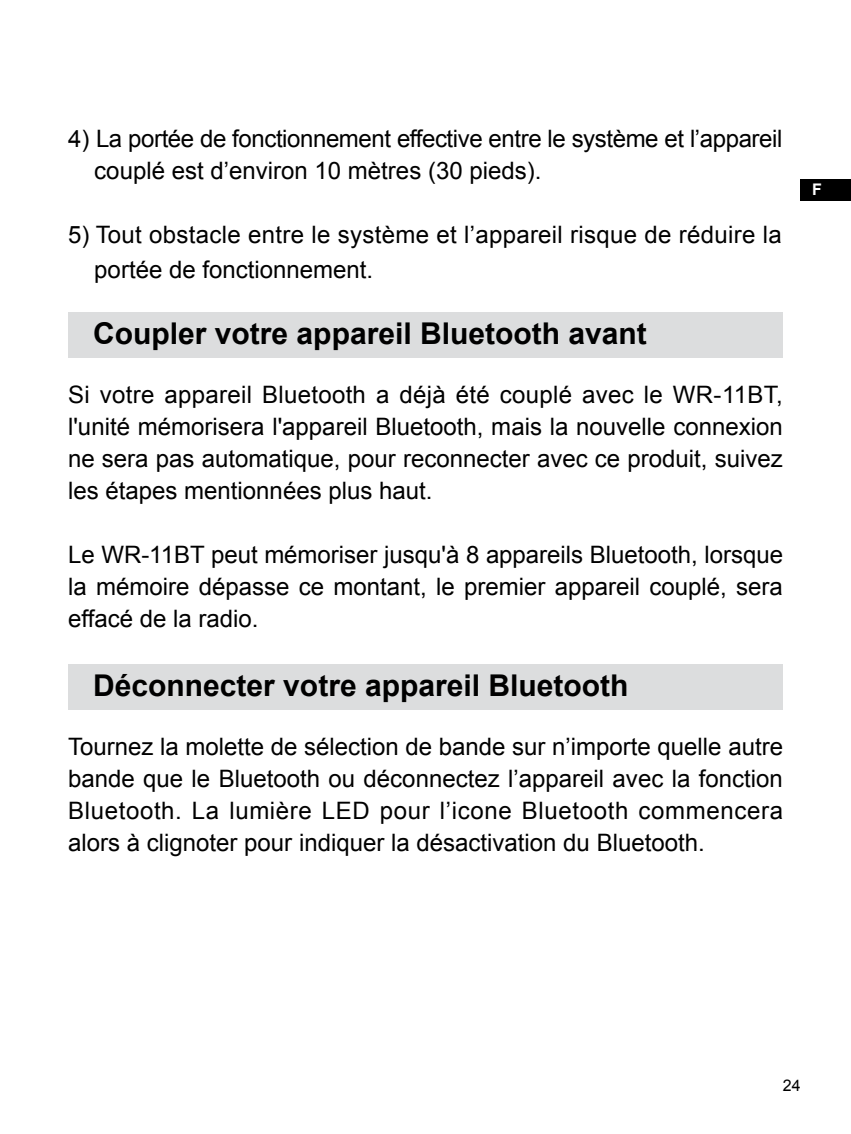
<style>
.page{position:relative;width:851px;height:1134px;background:#fff}
.page>*{position:absolute;margin:0;border:0;box-sizing:border-box;transform-origin:0 0}
.t1{font:700 30px "Arial";color:#000}
.t2{font:24px/32px "Arial";color:#000;text-align:justify}
.t3{font:16px "Arial";color:#000}
.t4{font:700 16px "Arial";color:#fff}
</style>
<div class="page">
<div style="left:800px;top:179px;width:50px;height:21px;background:#000"></div>
<div style="left:68px;top:312px;width:714px;height:45px;background:#dcddde"></div>
<div style="left:68px;top:664px;width:714px;height:45px;background:#dcddde"></div>
<p class="t2" style="left:94px;top:123px;width:689px;text-indent:-26px">4) La portée de fonctionnement effective entre le système et l’appareil couplé est d’environ 10 mètres (30 pieds).</p>
<p class="t2" style="left:94px;top:217px;width:688px;line-height:35px;text-indent:-26px">5) Tout obstacle entre le système et l’appareil risque de réduire la portée de fonctionnement.</p>
<p class="t1" style="left:93px;top:314px;width:555px">Coupler votre appareil Bluetooth avant</p>
<p class="t2" style="left:68px;top:379px;width:716px">Si votre appareil Bluetooth a déjà été couplé avec le WR-11 BT, l'unité mémorisera l'appareil Bluetooth, mais la nouvelle connexion ne sera pas automatique, pour reconnecter avec ce produit, suivez les étapes mentionnées plus haut.</p>
<p class="t2" style="left:68px;top:539px;width:716px">Le WR-11 BT peut mémoriser jusqu'à 8 appareils Bluetooth, lorsque la mémoire dépasse ce montant, le premier appareil couplé, sera effacé de la radio.</p>
<p class="t1" style="left:93px;top:666px;width:537px">Déconnecter votre appareil Bluetooth</p>
<p class="t2" style="left:68px;top:731px;width:716px">Tournez la molette de sélection de bande sur n’importe quelle autre bande que le Bluetooth ou déconnectez l’appareil avec la fonction Bluetooth. La lumière LED pour l’icone Bluetooth commencera alors à clignoter pour indiquer la désactivation du Bluetooth.</p>
<p class="t4" style="left:811px;top:179px;width:11px">F</p>
<p class="t3" style="left:782px;top:1075px;width:19px">24</p>
</div>
